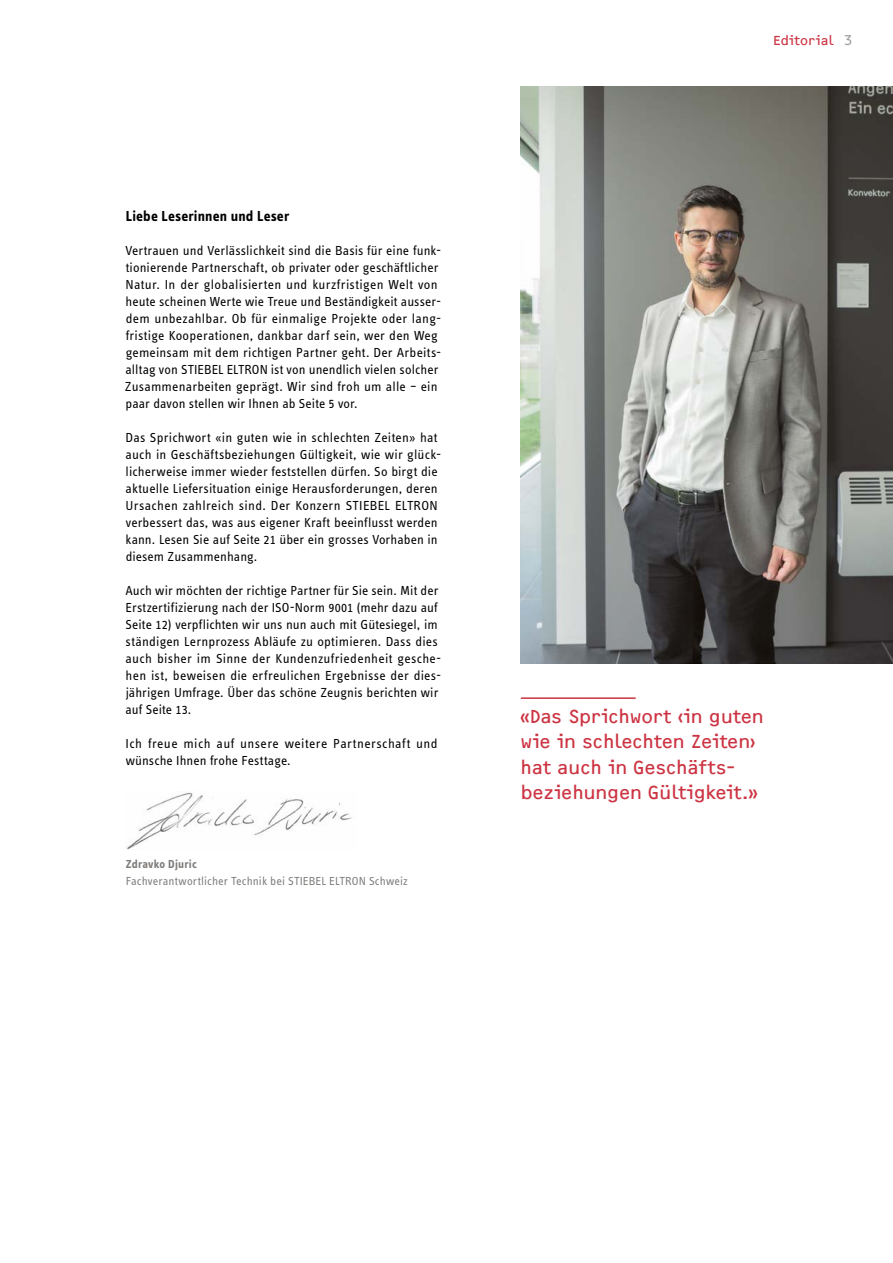
<style>
.page{position:relative;width:893px;height:1263px;background:#fff}
.page>*{position:absolute;margin:0;border:0;box-sizing:border-box;transform-origin:0 0}
._41_Quote{font:19.5px/25.5px "F2 FOCR Bczyk Com";letter-spacing:-.005em;color:#cc3443}
._24_Subtitle{font:700 15px "STE Info Text";letter-spacing:.005em;color:#000}
._30_Copy{font:13.5px/17px "STE Info Text";letter-spacing:.01em;color:#000}
._91_Rubrik{font:13.5px "F2 FOCR Bczyk Com";letter-spacing:.01em;color:#cc3443}
.t1{font:13.5px "F2 FOCR Bczyk Com";color:#a2a19f}
._40_Caption{font:12px/17px "STE Info Text";letter-spacing:.01em;color:#7f7c7a}
.s1{font-weight:700}
</style>
<div class="page">
<img style="left:521px;top:86px;width:372px;height:577px">
<img style="left:127px;top:792px;width:225px;height:58px">
<hr style="left:521px;top:697px;width:115px;height:2px;background:#cc3443">
<hr style="left:0;top:0;width:1px;height:723px;background:#d3edfb">
<p class="_24_Subtitle" style="left:126px;top:207px;width:165px">Liebe Leserinnen und Leser</p>
<p class="_30_Copy" style="left:125px;top:242px;width:318px">Vertrauen und Verlässlichkeit sind die Basis für eine funk&shy;tionierende Partnerschaft, ob privater oder geschäftlicher Natur. In der globalisierten und kurzfristigen Welt von heute scheinen Werte wie Treue und Beständigkeit ausser&shy;dem unbezahlbar. Ob für einmalige Projekte oder lang&shy;fristige Kooperationen, dankbar darf sein, wer den Weg gemeinsam mit dem richtigen Partner geht. Der Arbeits&shy;alltag von STIEBEL ELTRON ist von unendlich vielen solcher Zusammenarbeiten geprägt. Wir sind froh um alle – ein paar davon stellen wir Ihnen ab Seite 5 vor.</p>
<p class="_30_Copy" style="left:125px;top:429px;width:317px">Das Sprichwort «in guten wie in schlechten Zeiten» hat auch in Geschäftsbeziehungen Gültigkeit, wie wir glück&shy;licherweise immer wieder feststellen dürfen. So birgt die aktuelle Liefersituation einige Herausforderungen, deren Ursachen zahlreich sind. Der Konzern STIEBEL ELTRON verbessert das, was aus eigener Kraft beeinflusst werden kann. Lesen Sie auf Seite 21 über ein grosses Vorhaben in diesem Zusammenhang.</p>
<p class="_30_Copy" style="left:125px;top:582px;width:318px">Auch wir möchten der richtige Partner für Sie sein. Mit der Erstzertifizierung nach der ISO-Norm 9001 (mehr dazu auf Seite 12) verpflichten wir uns nun auch mit Gütesiegel, im ständigen Lernprozess Abläufe zu optimieren. Dass dies auch bisher im Sinne der Kundenzufriedenheit gesche&shy;hen ist, beweisen die erfreulichen Ergebnisse der dies&shy;jährigen Umfrage. Über das schöne Zeugnis berichten wir auf Seite 13.</p>
<p class="_30_Copy" style="left:126px;top:735px;width:314px">Ich freue mich auf unsere weitere Partnerschaft und wünsche Ihnen frohe Festtage.</p>
<p class="_40_Caption" style="left:126px;top:855px;width:284px"><span class="s1">Zdravko Djuric<br></span>Fachverantwortlicher Technik bei STIEBEL ELTRON Schweiz</p>
<p class="_91_Rubrik" style="left:773px;top:32px;width:62px">Editorial</p>
<p class="t1" style="left:844px;top:32px;width:10px">3</p>
<p class="_41_Quote" style="left:520px;top:704px;width:245px">«Das Sprichwort ‹in guten wie in schlechten Zeiten› hat auch in Geschäfts&shy;beziehungen Gültigkeit.»</p>
</div>
